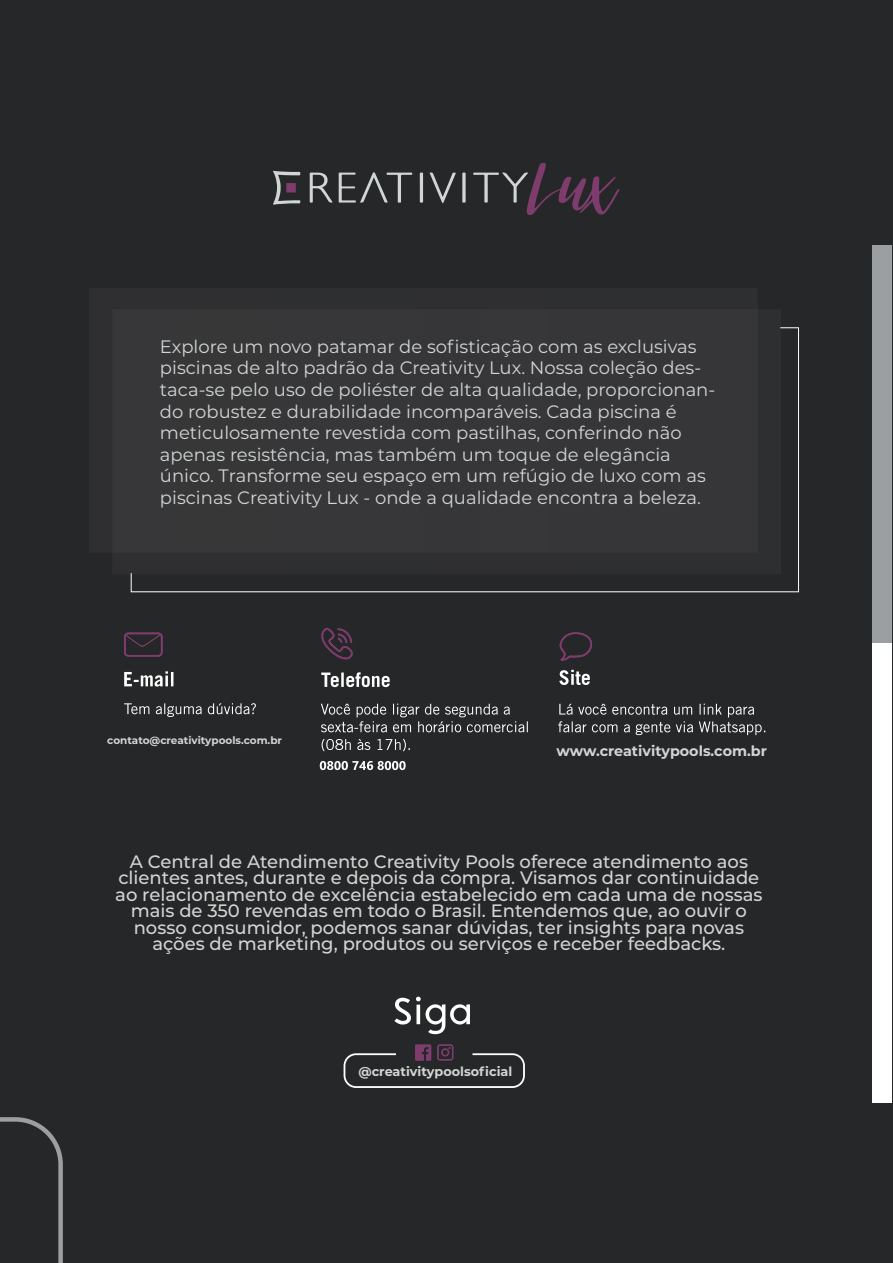
<style>
.page{position:relative;width:893px;height:1263px;background:#fff}
.page>*{position:absolute;margin:0;border:0;box-sizing:border-box;transform-origin:0 0}
.t1{font:18px/21.6px "Montserrat";color:#d0d6d3}
.t2{font:500 18px/16.5px "Montserrat";color:#d0d6d3;text-align:center}
.t3{font:700 14.4px "Montserrat";color:#d0d6d3}
.t4{font:700 12.75px "Montserrat";color:#d0d6d3}
.t5{font:700 10.5px "Montserrat";color:#d0d6d3}
</style>
<div class="page">
<div style="left:0;top:0;width:892px;height:1263px;background:#262728"></div>
<svg style="left:124px;top:632px;width:39px;height:25px"></svg>
<svg style="left:124px;top:671px;width:49px;height:15px"></svg>
<svg style="left:321px;top:672px;width:69px;height:15px"></svg>
<svg style="left:559px;top:670px;width:31px;height:15px"></svg>
<svg style="left:124px;top:703px;width:132px;height:14px"></svg>
<svg style="left:321px;top:703px;width:207px;height:48px"></svg>
<svg style="left:558px;top:704px;width:207px;height:31px"></svg>
<svg style="left:321px;top:628px;width:32px;height:31px"></svg>
<svg style="left:560px;top:632px;width:32px;height:29px"></svg>
<svg style="left:320px;top:761px;width:86px;height:9px"></svg>
<svg style="left:394px;top:997px;width:76px;height:37px"></svg>
<svg style="left:344px;top:1044px;width:181px;height:44px"></svg>
<div style="left:113px;top:309px;width:645px;height:244px;background:#373738"></div>
<svg style="left:130px;top:327px;width:669px;height:265px"></svg>
<div style="left:873px;top:245px;width:19px;height:425px;background:#9b9fa1"></div>
<div style="left:873px;top:643px;width:19px;height:460px;background:#fff"></div>
<svg style="left:0;top:1117px;width:63px;height:146px"></svg>
<svg style="left:309px;top:173px;width:24px;height:30px"></svg>
<svg style="left:430px;top:172px;width:26px;height:31px"></svg>
<svg style="left:339px;top:172px;width:73px;height:31px"></svg>
<svg style="left:473px;top:163px;width:147px;height:52px"></svg>
<svg style="left:420px;top:172px;width:3px;height:31px"></svg>
<svg style="left:462px;top:172px;width:4px;height:31px"></svg>
<svg style="left:273px;top:171px;width:28px;height:34px"></svg>
<p class="t1" style="left:160px;top:335px;width:557px">Explore um novo patamar de sofisticação com as exclusivas piscinas de alto padrão da Creativity Lux. Nossa coleção des&shy;taca-se pelo uso de poliéster de alta qualidade, proporcionan&shy;do robustez e durabilidade incomparáveis. Cada piscina é meticulosamente revestida com pastilhas, conferindo não apenas resistência, mas também um toque de elegância único. Transforme seu espaço em um refúgio de luxo com as piscinas Creativity Lux - onde a qualidade encontra a beleza.</p>
<p class="t5" style="left:107px;top:733px;width:176px">contato@creativitypools.com.br</p>
<p class="t3" style="left:557px;top:740px;width:212px">www.creativitypools.com.br</p>
<p class="t2" style="left:115px;top:852px;width:649px">A Central de Atendimento Creativity Pools oferece atendimento aos clientes antes, durante e depois da compra. Visamos dar continuidade ao relacionamento de excelência estabelecido em cada uma de nossas mais de 350 revendas em todo o Brasil. Entendemos que, ao ouvir o nosso consumidor, podemos sanar dúvidas, ter insights para novas ações de marketing, produtos ou serviços e receber feedbacks.</p>
<p class="t4" style="left:358px;top:1062px;width:155px">@creativitypoolsoficial</p>
</div>
